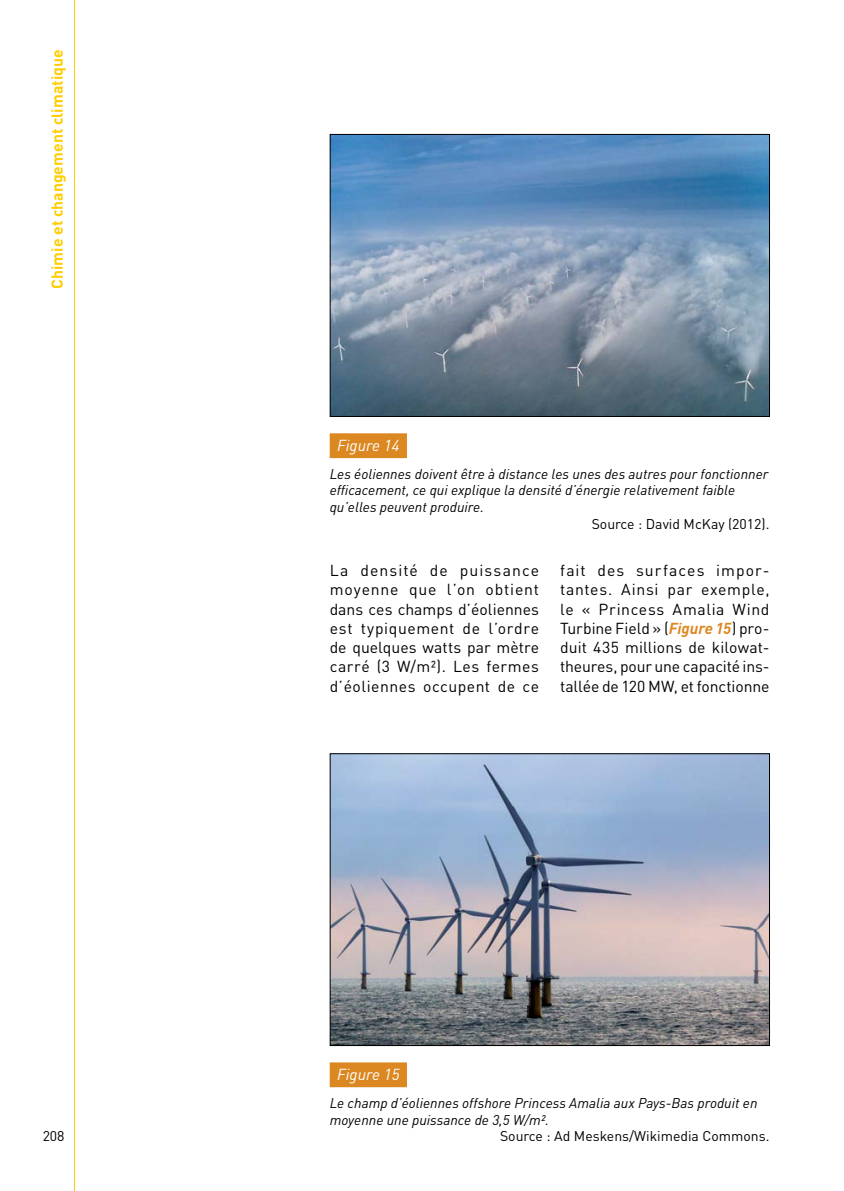
<style>
.page{position:relative;width:844px;height:1191px;background:#fff}
.page>*{position:absolute;margin:0;border:0;box-sizing:border-box;transform-origin:0 0}
._04-Texte_courant{font:15.75px/19.2px "DIN";letter-spacing:.005em;color:#000;text-align:justify}
.t1{font:700 15.75px "DIN";color:#ffcd00}
._05_legende_numero{font:italic 15.75px "DIN";color:#fff}
._05-legendes{font:italic 14px/16.8px "DIN";color:#000}
.Credit_photo{font:14px "DIN";color:#000}
.s1{font-weight:700;font-style:italic;color:#dc8822}
</style>
<div class="page">
<svg style="left:74px;top:0;width:1px;height:1191px"></svg>
<div style="left:329px;top:433px;width:78px;height:25px;background:#dc8822"></div>
<img style="left:331px;top:136px;width:436px;height:279px">
<div style="left:329px;top:134px;width:440px;height:283px;border:1px solid #000"></div>
<div style="left:329px;top:1062px;width:78px;height:25px;background:#dc8822"></div>
<img style="left:331px;top:755px;width:436px;height:289px">
<div style="left:329px;top:753px;width:440px;height:293px;border:1px solid #000"></div>
<p class="t1" style="left:47px;top:288px;width:240px;rotate:-90deg">Chimie et changement climatique</p>
<p class="Credit_photo" style="left:43px;top:1127px;width:23px">208</p>
<p class="_05_legende_numero" style="left:337px;top:435px;width:64px">Figure 14</p>
<p class="_05-legendes" style="left:329px;top:465px;width:440px">Les éoliennes doivent être à distance les unes des autres pour fonctionner efficacement, ce qui explique la densité d’énergie relativement faible qu’elles peuvent produire.</p>
<p class="Credit_photo" style="left:591px;top:515px;width:179px">Source : David McKay (2012).</p>
<p class="_04-Texte_courant" style="left:329px;top:560px;width:211px">La densité de puissance moyenne que l’on obtient dans ces champs d’éoliennes est typiquement de l’ordre de quelques watts par mètre carré (3 W/m²). Les fermes d’éoliennes occupent de ce</p>
<p class="_04-Texte_courant" style="left:560px;top:560px;width:211px">fait des surfaces impor&shy;tantes. Ainsi par exemple, le « Princess Amalia Wind Turbine Field » (<span class="s1">Figure 15</span>) pro&shy;duit 435 millions de kilowat&shy;theures, pour une capacité ins&shy;tallée de 120 MW, et fonctionne</p>
<p class="_05_legende_numero" style="left:337px;top:1064px;width:64px">Figure 15</p>
<p class="_05-legendes" style="left:329px;top:1094px;width:429px">Le champ d’éoliennes offshore Princess Amalia aux Pays-Bas produit en moyenne une puissance de 3,5 W/m².</p>
<p class="Credit_photo" style="left:500px;top:1127px;width:271px">Source : Ad Meskens/Wikimedia Commons.</p>
</div>
